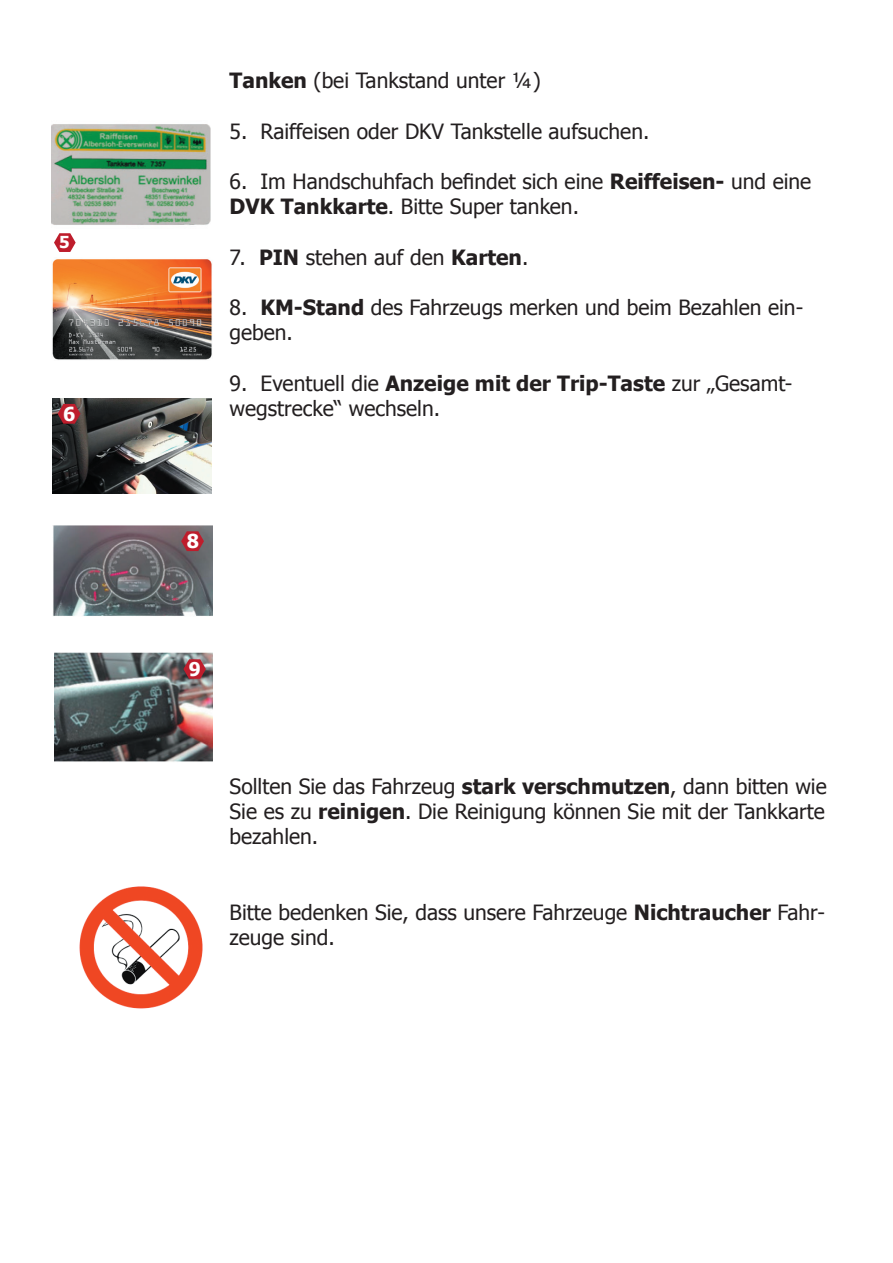
<style>
.page{position:relative;width:893px;height:1263px;background:#fff}
.page>*{position:absolute;margin:0;border:0;box-sizing:border-box;transform-origin:0 0}
.t1{font:21px/25.2px "Tahoma";color:#231f20}
.t2{font:700 19.2px "Tahoma";color:#fff}
.t3{font:700 18.9px "Tahoma";color:#fff}
.t4{font:700 16.5px "Tahoma";color:#fff}
.s1{font-weight:700}
</style>
<div class="page">
<img style="left:79px;top:886px;width:124px;height:123px">
<img style="left:52px;top:259px;width:160px;height:101px">
<img style="left:53px;top:525px;width:160px;height:91px">
<svg style="left:181px;top:531px;width:23px;height:20px"></svg>
<img style="left:53px;top:398px;width:159px;height:95px">
<svg style="left:58px;top:404px;width:23px;height:20px"></svg>
<img style="left:55px;top:652px;width:157px;height:110px">
<svg style="left:183px;top:659px;width:23px;height:20px"></svg>
<svg style="left:54px;top:233px;width:22px;height:19px"></svg>
<img style="left:52px;top:124px;width:158px;height:101px">
<p class="t4" style="left:59px;top:231px;width:12px">5</p>
<p class="t2" style="left:63px;top:401px;width:14px">6</p>
<p class="t1" style="left:230px;top:67px;width:313px"><span class="s1">Tanken</span> (bei Tankstand unter ¼)</p>
<p class="t1" style="left:230px;top:118px;width:421px">5. Raiffeisen oder DKV Tankstelle aufsuchen.</p>
<p class="t1" style="left:230px;top:168px;width:583px">6. Im Handschuhfach befindet sich eine <span class="s1">Reiffeisen-</span> und eine<br><span class="s1">DVK Tankkarte</span>. Bitte Super tanken.</p>
<p class="t1" style="left:230px;top:244px;width:300px">7. <span class="s1">PIN</span> stehen auf den <span class="s1">Karten</span>.</p>
<p class="t1" style="left:230px;top:294px;width:575px">8. <span class="s1">KM-Stand</span> des Fahrzeugs merken und beim Bezahlen ein&shy;geben.</p>
<p class="t1" style="left:230px;top:370px;width:564px">9. Eventuell die <span class="s1">Anzeige mit der Trip-Taste</span> zur „Gesamt&shy;wegstrecke“ wechseln.</p>
<p class="t2" style="left:187px;top:528px;width:14px">8</p>
<p class="t3" style="left:189px;top:656px;width:14px">9</p>
<p class="t1" style="left:230px;top:773px;width:599px;text-align:justify">Sollten Sie das Fahrzeug <span class="s1">stark verschmutzen</span>, dann bitten wie Sie es zu <span class="s1">reinigen</span>. Die Reinigung können Sie mit der Tankkarte bezahlen.</p>
<p class="t1" style="left:230px;top:899px;width:597px">Bitte bedenken Sie, dass unsere Fahrzeuge <span class="s1">Nichtraucher</span> Fahr&shy;zeuge sind.</p>
</div>
